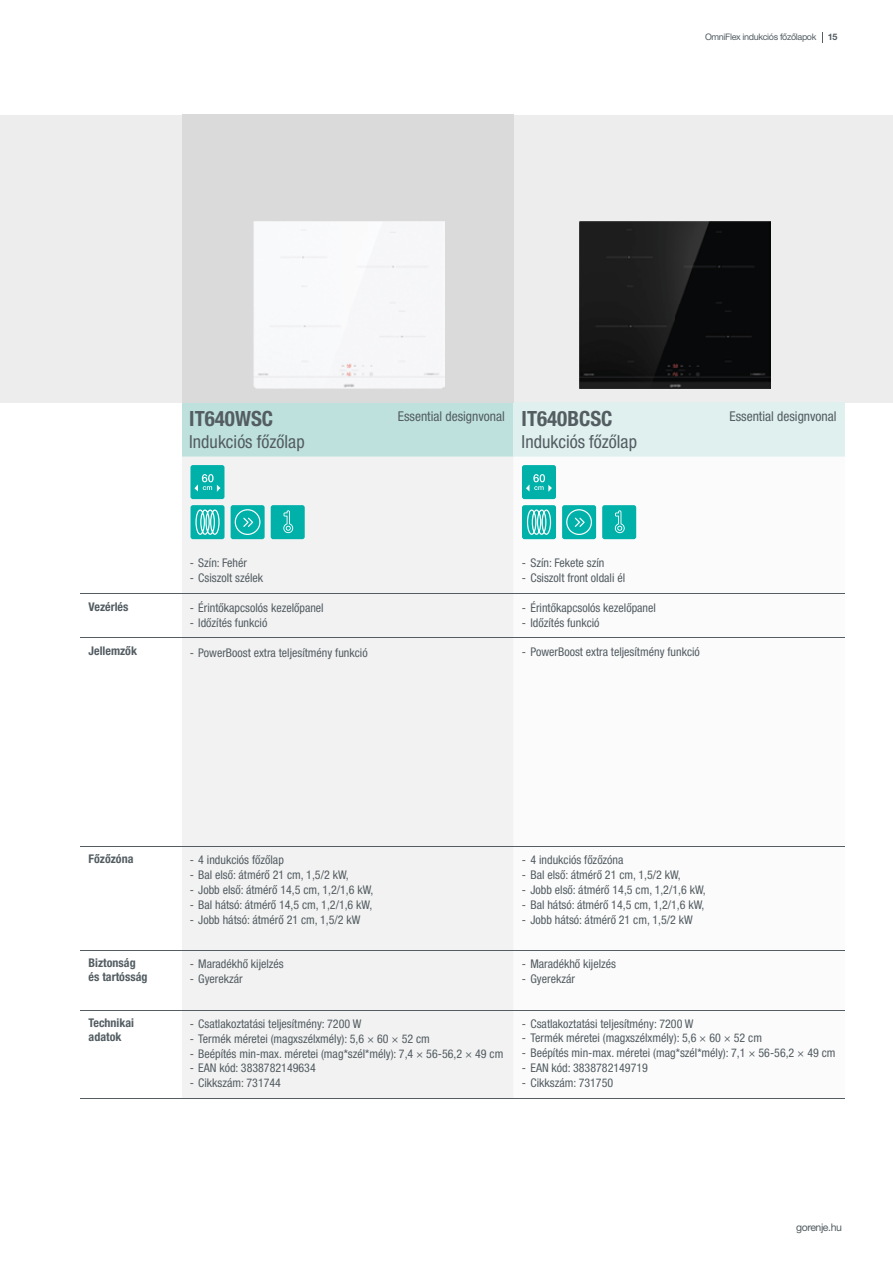
<style>
.page{position:relative;width:893px;height:1263px;background:#fff}
.page>*{position:absolute;margin:0;border:0;box-sizing:border-box;transform-origin:0 0}
.t1{font:700 condensed 21px "Helvetica Neue LT Pro";color:#535d62}
.t2{font:condensed 18px "Helvetica Neue LT Pro";color:#535d62}
.t3{font:condensed 13.5px "Helvetica Neue LT Pro";color:#535d62}
.t4{font:condensed 12px "Helvetica Neue LT Pro";color:#535d62}
.t5{font:700 condensed 12px/13.5px "Helvetica Neue LT Pro";color:#535d62}
.t6{font:10.5px "Helvetica Neue LT Pro";letter-spacing:-.04em;color:#535d62}
.t7{font:9px "Helvetica Neue LT Pro";letter-spacing:-.04em;color:#535d62}
.t8{font:700 9px "Helvetica Neue LT Pro";color:#535d62}
</style>
<div class="page">
<div style="left:0;top:115px;width:893px;height:288px;background:#ededed"></div>
<div style="left:182px;top:403px;width:332px;height:54px;background:#bfe1de"></div>
<div style="left:514px;top:403px;width:331px;height:54px;background:#e0f0ef"></div>
<div style="left:182px;top:457px;width:332px;height:641px;background:#f2f2f2"></div>
<hr style="left:80px;top:593px;width:102px;height:1px;background:#535d62">
<hr style="left:182px;top:593px;width:332px;height:1px;background:#535d62">
<hr style="left:514px;top:593px;width:331px;height:1px;background:#535d62">
<hr style="left:80px;top:638px;width:102px;height:1px;background:#535d62">
<hr style="left:80px;top:846px;width:102px;height:1px;background:#535d62">
<hr style="left:80px;top:950px;width:102px;height:1px;background:#535d62">
<hr style="left:80px;top:1010px;width:102px;height:1px;background:#535d62">
<hr style="left:80px;top:1098px;width:102px;height:1px;background:#535d62">
<hr style="left:182px;top:638px;width:332px;height:1px;background:#535d62">
<hr style="left:182px;top:846px;width:332px;height:1px;background:#535d62">
<hr style="left:182px;top:950px;width:332px;height:1px;background:#535d62">
<hr style="left:182px;top:1010px;width:332px;height:1px;background:#535d62">
<hr style="left:182px;top:1098px;width:332px;height:1px;background:#535d62">
<hr style="left:514px;top:638px;width:331px;height:1px;background:#535d62">
<hr style="left:514px;top:846px;width:331px;height:1px;background:#535d62">
<hr style="left:514px;top:950px;width:331px;height:1px;background:#535d62">
<hr style="left:514px;top:1010px;width:331px;height:1px;background:#535d62">
<hr style="left:514px;top:1098px;width:331px;height:1px;background:#535d62">
<div style="left:191px;top:505px;width:34px;height:34px;background:#00b1aa;border-radius:2px"></div>
<svg style="left:195px;top:509px;width:25px;height:26px"></svg>
<div style="left:271px;top:505px;width:34px;height:34px;background:#00b1aa;border-radius:2px"></div>
<svg style="left:283px;top:510px;width:10px;height:23px"></svg>
<div style="left:231px;top:505px;width:34px;height:34px;background:#00b1aa;border-radius:2px"></div>
<svg style="left:235px;top:509px;width:25px;height:26px"></svg>
<div style="left:190px;top:465px;width:34px;height:34px;background:#00b1aa;border-radius:2px"></div>
<svg style="left:195px;top:474px;width:25px;height:17px"></svg>
<div style="left:182px;top:115px;width:332px;height:288px;background:#dadada"></div>
<div style="left:253px;top:221px;width:192px;height:167px;background:#f6f7f9"></div>
<img style="left:579px;top:221px;width:192px;height:167px">
<div style="left:522px;top:505px;width:34px;height:34px;background:#00b1aa;border-radius:2px"></div>
<svg style="left:526px;top:509px;width:26px;height:26px"></svg>
<div style="left:602px;top:505px;width:34px;height:34px;background:#00b1aa;border-radius:2px"></div>
<svg style="left:615px;top:510px;width:10px;height:23px"></svg>
<div style="left:562px;top:505px;width:34px;height:34px;background:#00b1aa;border-radius:2px"></div>
<svg style="left:566px;top:509px;width:26px;height:26px"></svg>
<div style="left:522px;top:465px;width:34px;height:34px;background:#00b1aa;border-radius:2px"></div>
<svg style="left:526px;top:474px;width:26px;height:17px"></svg>
<p class="t7" style="left:705px;top:32px;width:113px">OmniFlex indukciós főzőlapok</p>
<p class="t8" style="left:828px;top:32px;width:11px">15</p>
<p class="t5" style="left:89px;top:599px;width:41px">Vezérlés</p>
<p class="t5" style="left:89px;top:644px;width:50px">Jellemzők</p>
<h1 class="t1" style="left:189px;top:406px;width:85px">IT640WSC</h1>
<h2 class="t2" style="left:189px;top:431px;width:117px">Indukciós főzőlap</h2>
<h1 class="t1" style="left:522px;top:406px;width:92px">IT640BCSC</h1>
<h2 class="t2" style="left:522px;top:431px;width:117px">Indukciós főzőlap</h2>
<p class="t3" style="left:398px;top:408px;width:109px">Essential designvonal</p>
<p class="t3" style="left:729px;top:408px;width:109px">Essential designvonal</p>
<p class="t4" style="left:190px;top:556px;width:59px">- Szín: Fehér</p>
<p class="t4" style="left:190px;top:571px;width:75px">- Csiszolt szélek</p>
<p class="t4" style="left:190px;top:601px;width:135px">- Érintőkapcsolós kezelőpanel</p>
<p class="t4" style="left:190px;top:616px;width:79px">- Időzítés funkció</p>
<p class="t4" style="left:190px;top:645px;width:179px">- PowerBoost extra teljesítmény funkció</p>
<p class="t4" style="left:522px;top:556px;width:84px">- Szín: Fekete szín</p>
<p class="t4" style="left:522px;top:571px;width:105px">- Csiszolt front oldali él</p>
<p class="t4" style="left:522px;top:600px;width:135px">- Érintőkapcsolós kezelőpanel</p>
<p class="t4" style="left:522px;top:615px;width:79px">- Időzítés funkció</p>
<p class="t4" style="left:522px;top:645px;width:179px">- PowerBoost extra teljesítmény funkció</p>
<p class="t5" style="left:89px;top:852px;width:46px">Főzőzóna</p>
<p class="t5" style="left:89px;top:956px;width:60px">Biztonság és tartósság</p>
<p class="t5" style="left:89px;top:1016px;width:47px">Technikai adatok</p>
<p class="t4" style="left:190px;top:853px;width:96px">- 4 indukciós főzőlap</p>
<p class="t4" style="left:190px;top:868px;width:160px">- Bal első: átmérő 21 cm, 1,5/2 kW,</p>
<p class="t4" style="left:190px;top:883px;width:185px">- Jobb első: átmérő 14,5 cm, 1,2/1,6 kW,</p>
<p class="t4" style="left:190px;top:898px;width:184px">- Bal hátsó: átmérő 14,5 cm, 1,2/1,6 kW,</p>
<p class="t4" style="left:190px;top:913px;width:172px">- Jobb hátsó: átmérő 21 cm, 1,5/2 kW</p>
<p class="t4" style="left:190px;top:957px;width:96px">- Maradékhő kijelzés</p>
<p class="t4" style="left:190px;top:972px;width:54px">- Gyerekzár</p>
<p class="t4" style="left:190px;top:1016px;width:173px">- Csatlakoztatási teljesítmény: 7200 W</p>
<p class="t4" style="left:190px;top:1031px;width:242px">- Termék méretei (magxszélxmély): 5,6 × 60 × 52 cm</p>
<p class="t4" style="left:190px;top:1046px;width:315px">- Beépítés min-max. méretei (mag*szél*mély): 7,4 × 56-56,2 × 49 cm</p>
<p class="t4" style="left:190px;top:1061px;width:128px">- EAN kód: 3838782149634</p>
<p class="t4" style="left:190px;top:1076px;width:93px">- Cikkszám: 731744</p>
<p class="t4" style="left:522px;top:853px;width:103px">- 4 indukciós főzőzóna</p>
<p class="t4" style="left:522px;top:868px;width:160px">- Bal első: átmérő 21 cm, 1,5/2 kW,</p>
<p class="t4" style="left:522px;top:883px;width:185px">- Jobb első: átmérő 14,5 cm, 1,2/1,6 kW,</p>
<p class="t4" style="left:522px;top:897px;width:184px">- Bal hátsó: átmérő 14,5 cm, 1,2/1,6 kW,</p>
<p class="t4" style="left:522px;top:912px;width:172px">- Jobb hátsó: átmérő 21 cm, 1,5/2 kW</p>
<p class="t4" style="left:522px;top:957px;width:96px">- Maradékhő kijelzés</p>
<p class="t4" style="left:522px;top:972px;width:54px">- Gyerekzár</p>
<p class="t4" style="left:522px;top:1016px;width:173px">- Csatlakoztatási teljesítmény: 7200 W</p>
<p class="t4" style="left:522px;top:1031px;width:242px">- Termék méretei (magxszélxmély): 5,6 × 60 × 52 cm</p>
<p class="t4" style="left:522px;top:1046px;width:315px">- Beépítés min-max. méretei (mag*szél*mély): 7,1 × 56-56,2 × 49 cm</p>
<p class="t4" style="left:522px;top:1061px;width:128px">- EAN kód: 3838782149719</p>
<p class="t4" style="left:522px;top:1076px;width:93px">- Cikkszám: 731750</p>
<p class="t6" style="left:796px;top:1221px;width:47px">gorenje.hu</p>
</div>
